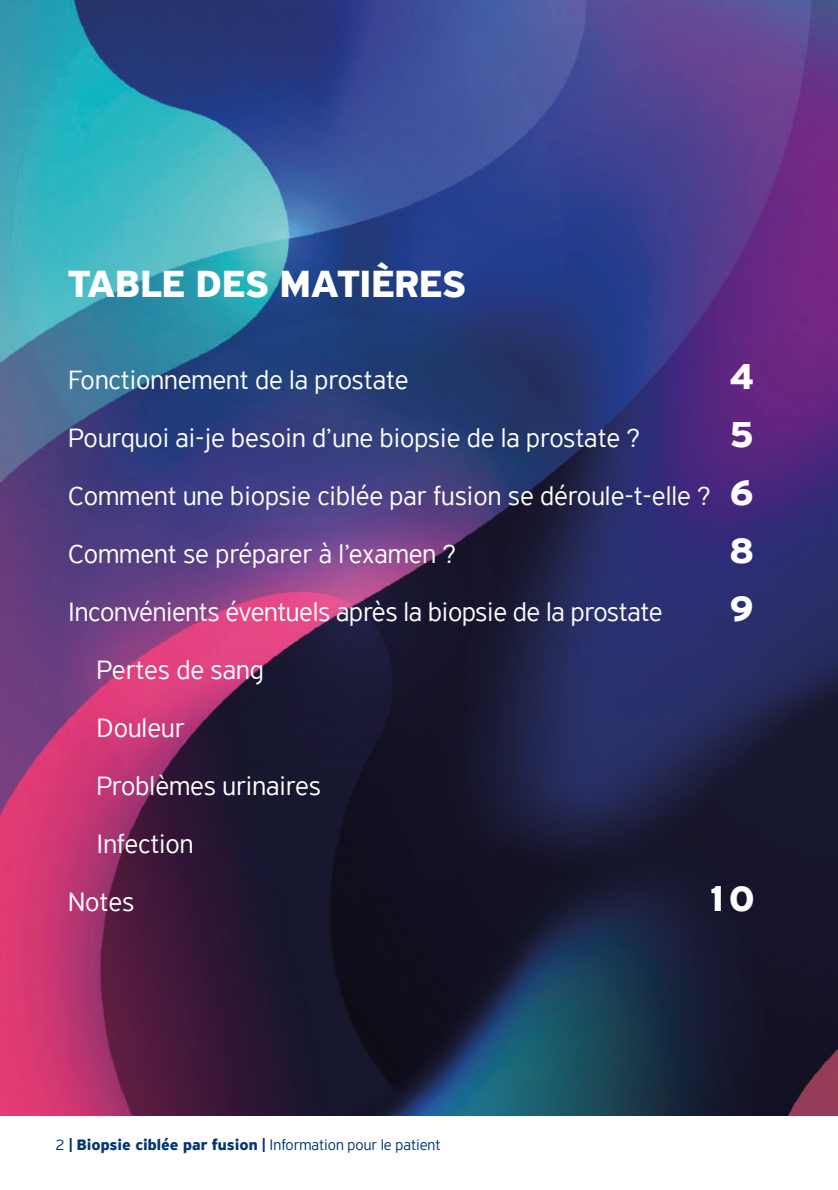
<style>
.page{position:relative;width:838px;height:1190px;background:#fff}
.page>*{position:absolute;margin:0;border:0;box-sizing:border-box;transform-origin:0 0}
.t1{font:700 40px "PF Highway Sans Pro";color:#fff}
.t2{font:700 38px "PF Highway Sans Pro";color:#fff}
.t3{font:300 28px/58px "PF Highway Sans Pro";color:#fff}
.t4{font:300 16px "PF Highway Sans Pro";color:#003770}
.s1{font-weight:700;font-size:38px}
.s2{font-weight:500}
.s3{font-weight:700}
</style>
<div class="page">
<img style="left:0;top:0;width:838px;height:1116px">
<h1 class="t1" style="left:68px;top:261px;width:399px">TABLE DES MATIÈRES</h1>
<p class="t3" style="left:68px;top:350px;width:342px">Fonctionnement de la prostate</p>
<h2 class="t2" style="left:729px;top:354px;width:26px">4</h2>
<p class="t3" style="left:68px;top:408px;width:573px">Pourquoi ai-je besoin d’une biopsie de la prostate ?</p>
<h2 class="t2" style="left:729px;top:412px;width:26px">5</h2>
<p class="t3" style="left:68px;top:466px;width:688px">Comment une biopsie ciblée par fusion se déroule-t-elle ? <span class="s1">6<br></span>Comment se préparer à l’examen ?</p>
<h2 class="t2" style="left:729px;top:528px;width:26px">8</h2>
<p class="t3" style="left:68px;top:582px;width:596px">Inconvénients éventuels après la biopsie de la prostate</p>
<h2 class="t2" style="left:729px;top:586px;width:26px">9</h2>
<p class="t3" style="left:97px;top:640px;width:169px">Pertes de sang</p>
<p class="t3" style="left:97px;top:698px;width:89px">Douleur</p>
<p class="t3" style="left:97px;top:756px;width:226px">Problèmes urinaires</p>
<p class="t3" style="left:97px;top:814px;width:99px">Infection</p>
<p class="t3" style="left:68px;top:872px;width:68px">Notes</p>
<h2 class="t2" style="left:705px;top:876px;width:51px">10</h2>
<p class="t4" style="left:55px;top:1136px;width:387px">2 <span class="s2">|</span> <span class="s3">Biopsie ciblée par fusion</span> <span class="s2">|</span> Information pour le patient</p>
</div>
